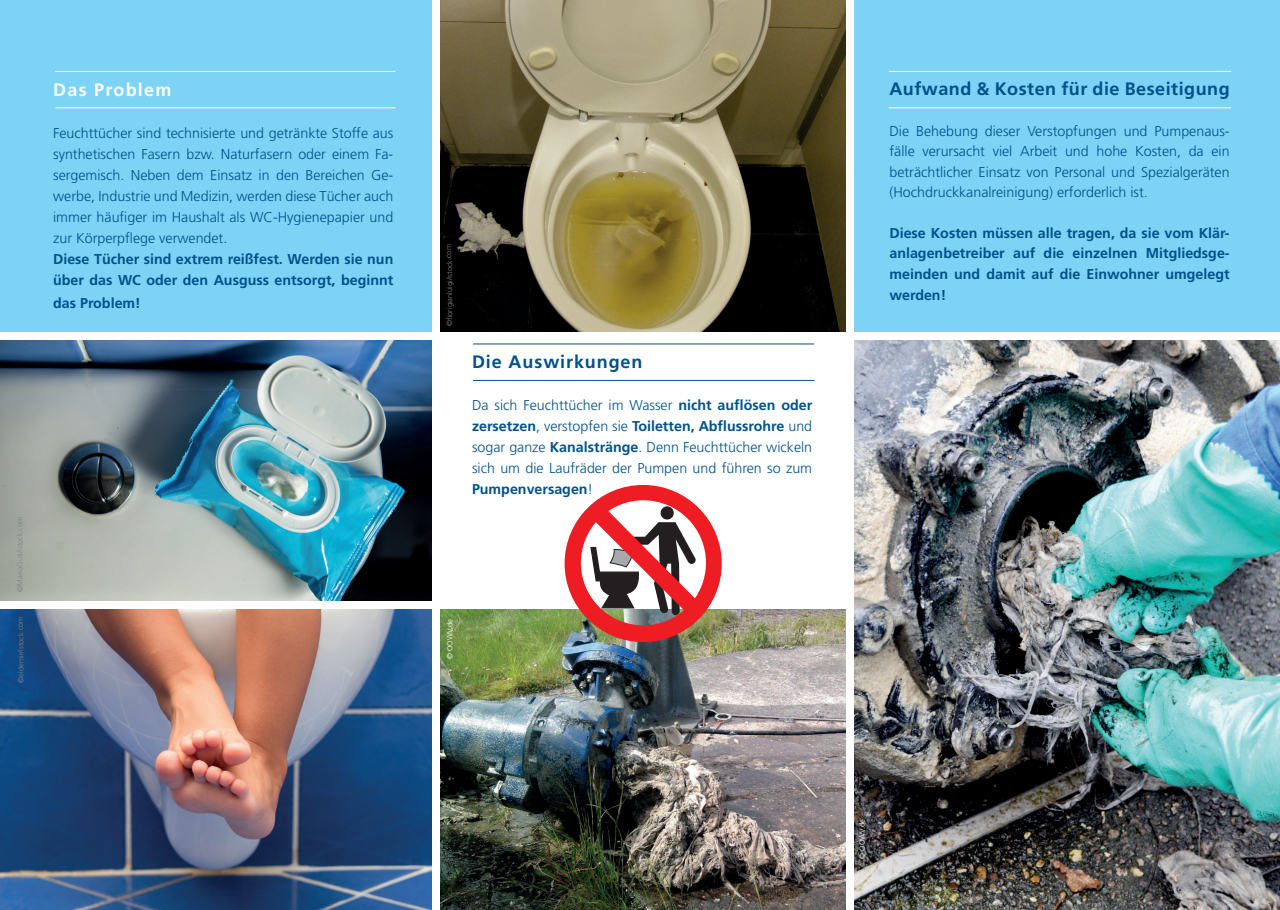
<style>
.page{position:relative;width:1280px;height:910px;background:#fff}
.page>*{position:absolute;margin:0;border:0;box-sizing:border-box;transform-origin:0 0}
.t1{font:700 18px "Frutiger";letter-spacing:.025em;color:#01518a}
.t2{font:700 18px "Frutiger";letter-spacing:.05em;color:#01518a}
.t3{font:700 18px "Frutiger";letter-spacing:.07em;color:#fff}
.t4{font:300 14.25px/21px "Frutiger";color:#01518a;text-align:justify}
.t5{font:700 14.25px/20.5px "Frutiger";color:#01518a}
.t6{font:300 7.5px "Frutiger";color:#808285}
.t7{font:300 7.5px "Frutiger";color:#fff}
.s1{font-weight:700}
</style>
<div class="page">
<img style="left:440px;top:0;width:405px;height:332px">
<img style="left:0;top:609px;width:432px;height:301px">
<img style="left:440px;top:609px;width:405px;height:301px">
<div style="left:0;top:0;width:432px;height:332px;background:#7cd3f6"></div>
<div style="left:855px;top:0;width:425px;height:332px;background:#7cd3f6"></div>
<hr style="left:55px;top:71px;width:340px;height:1px;background:#fff">
<hr style="left:55px;top:107px;width:340px;height:1px;background:#fff">
<img style="left:0;top:340px;width:432px;height:261px">
<img style="left:855px;top:340px;width:425px;height:570px">
<svg style="left:565px;top:485px;width:157px;height:157px"></svg>
<hr style="left:889px;top:71px;width:342px;height:1px;background:#fff">
<hr style="left:889px;top:107px;width:342px;height:1px;background:#fff">
<hr style="left:473px;top:344px;width:341px;height:1px;background:#01518a">
<hr style="left:473px;top:380px;width:341px;height:1px;background:#01518a">
<p class="t3" style="left:53px;top:79px;width:120px">Das Problem</p>
<p class="t4" style="left:53px;top:123px;width:342px">Feuchttücher sind technisierte und getränkte Stoffe aus synthetischen Fasern bzw. Naturfasern oder einem Fa&shy;sergemisch. Neben dem Einsatz in den Bereichen Ge&shy;werbe, Industrie und Medizin, werden diese Tücher auch immer häufiger im Haushalt als WC-Hygienepapier und zur Körperpflege verwendet.</p>
<p class="t5" style="left:53px;top:249px;width:342px;line-height:21px">Diese Tücher sind extrem reißfest. Werden sie nun über das WC oder den Ausguss entsorgt, beginnt</p>
<p class="t5" style="left:53px;top:292px;width:89px">das Problem!</p>
<p class="t6" style="left:16px;top:592px;width:76px;rotate:-90deg">©MarioGuti/istock.com</p>
<p class="t6" style="left:17px;top:683px;width:67px;rotate:-90deg">©eldemir/istock.com</p>
<p class="t6" style="left:445px;top:326px;width:83px;rotate:-90deg">©fiorigianluigi/istock.com</p>
<p class="t2" style="left:472px;top:351px;width:172px">Die Auswirkungen</p>
<p class="t4" style="left:472px;top:395px;width:342px">Da sich Feuchttücher im Wasser <span class="s1">nicht auflösen oder zersetzen</span>, verstopfen sie <span class="s1">Toiletten, Abflussrohre</span> und sogar ganze <span class="s1">Kanalstränge</span>. Denn Feuchttücher wickeln sich um die Laufräder der Pumpen und führen so zum <span class="s1">Pumpenversagen</span>!</p>
<p class="t7" style="left:446px;top:659px;width:41px;rotate:-90deg">© OOWV.de</p>
<p class="t1" style="left:889px;top:78px;width:342px">Aufwand &amp; Kosten für die Beseitigung</p>
<p class="t4" style="left:889px;top:121px;width:342px;line-height:20.4px">Die Behebung dieser Verstopfungen und Pumpenaus&shy;fälle verursacht viel Arbeit und hohe Kosten, da ein beträchtlicher Einsatz von Personal und Spezialgeräten (Hochdruckkanalreinigung) erforderlich ist.</p>
<p class="t5" style="left:889px;top:223px;width:342px;text-align:justify">Diese Kosten müssen alle tragen, da sie vom Klär&shy;anlagenbetreiber auf die einzelnen Mitgliedsge&shy;meinden und damit auf die Einwohner umgelegt werden!</p>
<p class="t7" style="left:858px;top:859px;width:41px;rotate:-90deg">© OOWV.de</p>
</div>
